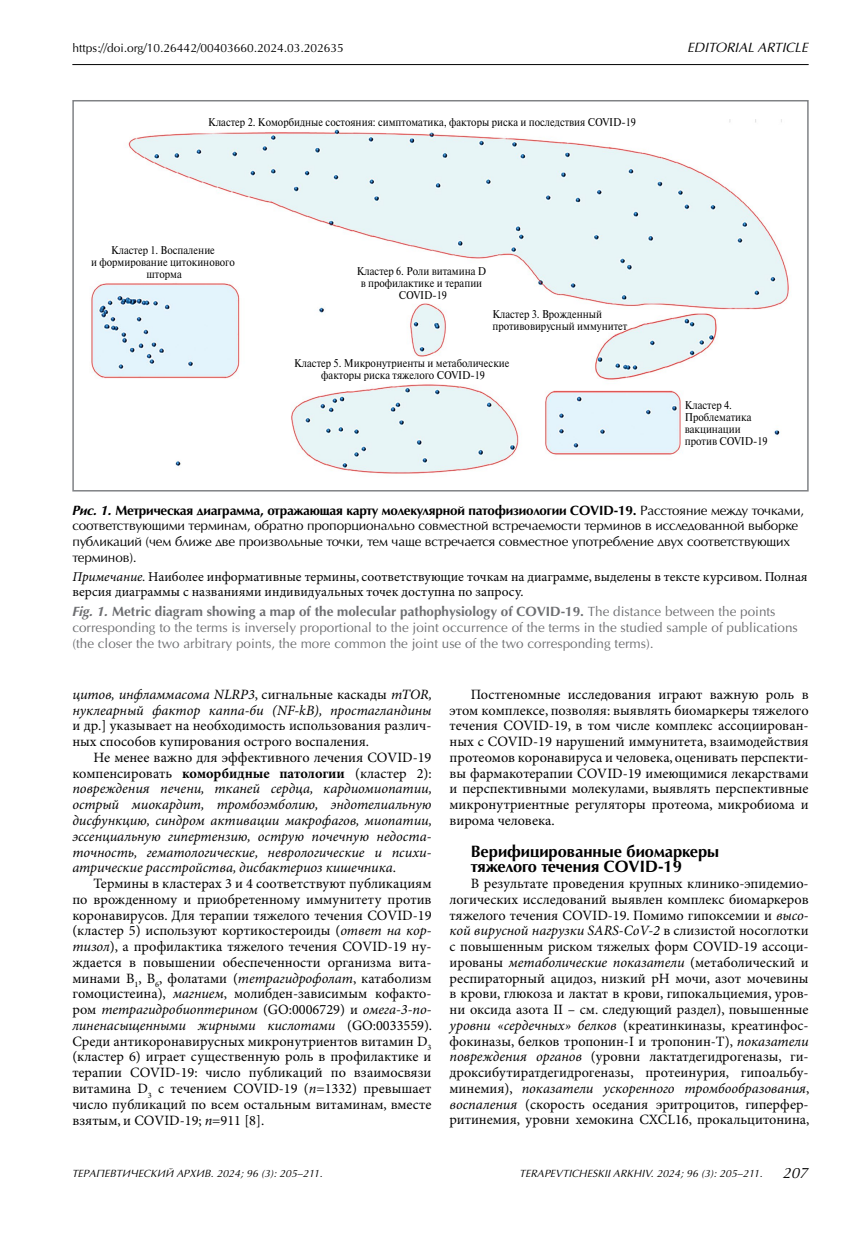
<style>
.page{position:relative;width:864px;height:1234px;background:#fff}
.page>*{position:absolute;margin:0;border:0;box-sizing:border-box;transform-origin:0 0}
.t1{font:700 16.5px/15.8px "AG Opus HRC";color:#000}
.t2{font:italic 15px "AG Opus HRC";color:#000}
.t3{font:14.25px/15.8px "Minion Pro";color:#000;text-align:justify}
.t4{font:italic 14.25px/15.8px "Minion Pro";color:#000}
.t5{font:13.5px/15.8px "AG Opus HRC";letter-spacing:-.01em;color:#000}
.t6{font:13.5px/15.8px "AG Opus HRC";color:#6d6e71}
.t7{font:13.5px/15px "Minion Pro";color:#000}
.t8{font:italic 13.5px "AG Opus HRC";color:#000}
.t9{font:12px "AG Opus HRC";color:#000}
.t10{font:11.25px/12px "Newton C";color:#000;text-align:center;scale:.9 1}
.t11{font:italic 10.5px "AG Opus HRC";letter-spacing:.01em;color:#000}
.s1{font-weight:700;font-style:italic}
.s2{font-weight:700}
.s3{font-style:italic}
.s4{font-style:normal}
.s5{font-weight:700;font-style:normal}
</style>
<div class="page">
<hr style="left:72px;top:64px;width:736px;height:1px;background:#000">
<img style="left:90px;top:120px;width:699px;height:354px">
<div style="left:72px;top:100px;width:736px;height:391px;border:2px solid #808285"></div>
<p class="t9" style="left:72px;top:41px;width:273px">https://doi.org/10.26442/00403660.2024.03.202635</p>
<p class="t8" style="left:687px;top:40px;width:122px">EDITORIAL ARTICLE</p>
<p class="t10" style="left:208px;top:116px;width:476px">Кластер 2. Коморбидные состояния: симптоматика, факторы риска и последствия COVID-19</p>
<p class="t10" style="left:91px;top:244px;width:161px">Кластер 1. Воспаление<br>и формирование цитокинового шторма</p>
<p class="t10" style="left:356px;top:265px;width:145px">Кластер 6. Роли витамина D в профилактике и терапии<br>COVID-19</p>
<p class="t10" style="left:492px;top:308px;width:151px;text-align:left">Кластер 3. Врожденный противовирусный иммунитет</p>
<p class="t10" style="left:294px;top:357px;width:241px">Кластер 5. Микронутриенты и метаболические факторы риска тяжелого COVID-19</p>
<p class="t10" style="left:684px;top:399px;width:93px;text-align:left">Кластер 4.<br>Проблематика вакцинации против COVID-19</p>
<p class="t5" style="left:72px;top:502px;width:733px"><span class="s1">Рис. 1.</span> <span class="s2">Метрическая диаграмма, отражающая карту молекулярной патофизиологии COVID-19.</span> Расстояние между точками, соответствующими терминам, обратно пропорционально совместной встречаемости терминов в исследованной выборке публикаций (чем ближе две произвольные точки, тем чаще встречается совместное употребление двух соответствующих терминов).</p>
<p class="t7" style="left:72px;top:569px;width:736px"><span class="s3">Примечание.</span> Наиболее информативные термины, соответствующие точкам на диаграмме, выделены в тексте курсивом. Полная версия диаграммы с названиями индивидуальных точек доступна по запросу.</p>
<p class="t6" style="left:72px;top:603px;width:726px"><span class="s1">Fig. 1.</span> <span class="s2">Metric diagram showing a map of the molecular pathophysiology of COVID-19.</span> The distance between the points corresponding to the terms is inversely proportional to the joint occurrence of the terms in the studied sample of publications (the closer the two arbitrary points, the more common the joint use of the two corresponding terms).</p>
<p class="t4" style="left:72px;top:687px;width:361px">цитов, инфламмасома NLRP3<span class="s4">, сигнальные каскады</span> mTOR, нуклеарный фактор каппа-би (NF-kB), простагландины</p>
<p class="t3" style="left:72px;top:718px;width:360px">и др.] указывает на необходимость использования различ&shy;ных способов купирования острого воспаления.</p>
<p class="t4" style="left:72px;top:750px;width:361px;text-indent:21px"><span class="s4">Не менее важно для эффективного лечения COVID-19 компенсировать</span> <span class="s5">коморбидные патологии</span> <span class="s4">(кластер 2): </span>повреждения печени, тканей сердца, кардиомиопатии, острый миокардит, тромбоэмболию, эндотелиальную дисфункцию, синдром активации макрофагов, миопатии, эссенциальную гипертензию, острую почечную недоста&shy;точность, гематологические, неврологические и психи&shy;атрические расстройства, дисбактериоз кишечника<span class="s4">.</span></p>
<p class="t3" style="left:72px;top:876px;width:361px;text-indent:21px">Термины в кластерах 3 и 4 соответствуют публикациям по врожденному и приобретенному иммунитету против коронавирусов. Для терапии тяжелого течения COVID-19 (кластер 5) используют кортикостероиды (<span class="s3">ответ на кор&shy;тизол</span>), а профилактика тяжелого течения COVID-19 ну&shy;ждается в повышении обеспеченности организма вита&shy;минами B<sub>1</sub>, В<sub>6</sub>, фолатами (<span class="s3">тетрагидрофолат</span>, катаболизм гомоцистеина), <span class="s3">магнием</span>, молибден-зависимым кофакто&shy;ром <span class="s3">тетрагидробиоптерином</span> (GO:0006729) и <span class="s3">омега-3-по&shy;линенасыщенными жирными кислотами</span> (GO:0033559).<br>Среди антикоронавирусных микронутриентов витамин D<sub>3 </sub>(кластер 6) играет существенную роль в профилактике и терапии COVID-19: число публикаций по взаимосвязи витамина D<sub>3</sub> с течением COVID-19 (<span class="s3">n</span>=1332) превышает число публикаций по всем остальным витаминам, вместе взятым, и COVID-19; <span class="s3">n</span>=911 [8].</p>
<p class="t3" style="left:449px;top:687px;width:360px;text-indent:21px">Постгеномные исследования играют важную роль в этом комплексе, позволяя: выявлять биомаркеры тяжелого течения COVID-19, в том числе комплекс ассоциирован&shy;ных с COVID-19 нарушений иммунитета, взаимодействия протеомов коронавируса и человека, оценивать перспекти&shy;вы фармакотерапии COVID-19 имеющимися лекарствами и перспективными молекулами, выявлять перспективные микронутриентные регуляторы протеома, микробиома и вирома человека.</p>
<p class="t1" style="left:470px;top:843px;width:250px">Верифицированные биомаркеры тяжелого течения COVID-19</p>
<p class="t3" style="left:449px;top:876px;width:361px;text-indent:21px">В результате проведения крупных клинико-эпидемио&shy;логических исследований выявлен комплекс биомаркеров тяжелого течения COVID-19. Помимо гипоксемии и <span class="s3">высо&shy;кой вирусной нагрузки SARS-CoV-2</span> в слизистой носоглотки с повышенным риском тяжелых форм COVID-19 ассоци&shy;ированы <span class="s3">метаболические показатели</span> (метаболический и респираторный ацидоз, низкий рН мочи, азот мочевины в крови, глюкоза и лактат в крови, гипокальциемия, уров&shy;ни оксида азота II – см. следующий раздел), повышенные <span class="s3">уровни «сердечных» белков</span> (креатинкиназы, креатинфос&shy;фокиназы, белков тропонин-I и тропонин-Т), <span class="s3">показатели повреждения органов</span> (уровни лактатдегидрогеназы, ги&shy;дроксибутиратдегидрогеназы, протеинурия, гипоальбу&shy;минемия), <span class="s3">показатели ускоренного тромбообразования</span>, <span class="s3">воспаления</span> (скорость оседания эритроцитов, гиперфер&shy;ритинемия, уровни хемокина CXCL16, прокальцитонина,</p>
<p class="t11" style="left:72px;top:1166px;width:252px">ТЕРАПЕВТИЧЕСКИЙ АРХИВ. 2024; 96 (3): 205–211.</p>
<p class="t11" style="left:519px;top:1166px;width:245px">TERAPEVTICHESKII ARKHIV. 2024; 96 (3): 205–211.</p>
<p class="t2" style="left:783px;top:1163px;width:27px">207</p>
</div>
